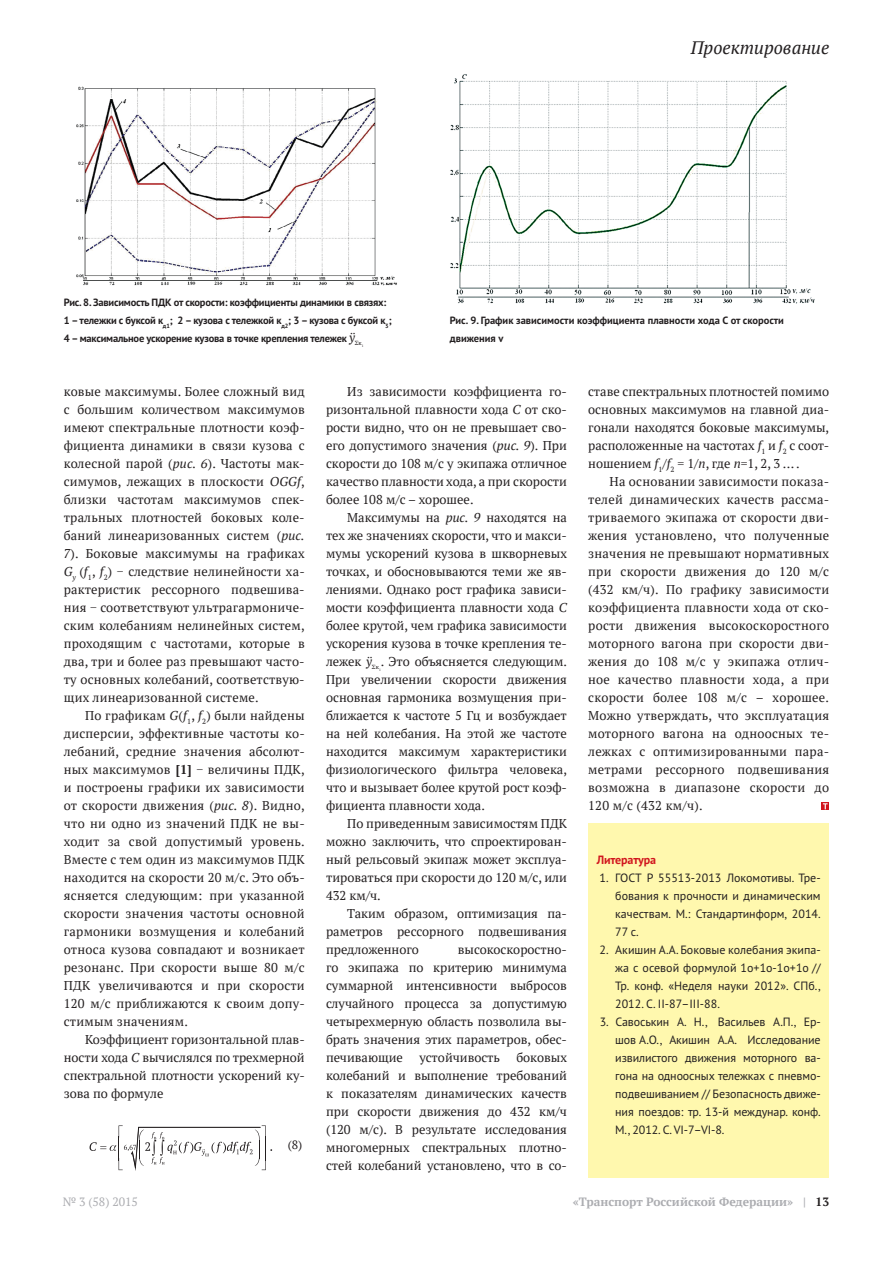
<style>
.page{position:relative;width:893px;height:1263px;background:#fff}
.page>*{position:absolute;margin:0;border:0;box-sizing:border-box;transform-origin:0 0}
.t1{font:italic 18px "PT Serif";color:#231f20}
.t2{font:12.75px/18px "PT Serif";letter-spacing:.01em;color:#231f20;text-align:justify}
.t3{font:12px/18px "PT Sans";color:#231f20;text-align:justify}
.t4{font:700 12px "PT Serif";color:#acadb1}
.t5{font:12px "PT Serif";color:#acadb1}
.t6{font:700 12px "PT Sans";letter-spacing:-.01em;color:#d1161e}
.t7{font:12px "PT Serif";color:#231f20}
.t8{font:700 10.5px/18px "PT Sans";letter-spacing:-.02em;color:#231f20}
.t9{font:700 10.5px/18px "PT Sans";color:#231f20}
.s1{font-family:"PT Serif";font-weight:400;font-style:italic;font-size:12.75px}
.s2{font-style:italic}
.s3{font-weight:700}
.s4{color:#231f20}
</style>
<div class="page">
<div style="left:588px;top:824px;width:241px;height:354px;background:#fff8ae"></div>
<svg style="left:90px;top:1125px;width:182px;height:45px"></svg>
<img style="left:76px;top:86px;width:321px;height:200px">
<img style="left:450px;top:74px;width:365px;height:230px">
<svg style="left:821px;top:802px;width:8px;height:8px"></svg>
<svg style="left:823px;top:803px;width:5px;height:6px"></svg>
<h1 class="t1" style="left:691px;top:36px;width:140px">Проектирование</h1>
<p class="t8" style="left:64px;top:293px;width:329px">Рис. 8. Зависимость ПДК от скорости: коэффициенты динамики в связях:<br>1 – тележки с буксой к<sub>д1</sub>; 2 – кузова с тележкой к<sub>д2</sub>; 3 – кузова с буксой к<sub>3</sub>;<br>4 – максимальное ускорение кузова в точке крепления тележек <span class="s1">ÿ</span> <sub>к</sub></p>
<p class="t9" style="left:450px;top:311px;width:336px">Рис. 9. График зависимости коэффициента плавности хода С от скорости движения v</p>
<p class="t2" style="left:64px;top:382px;width:242px">ковые максимумы. Более сложный вид с большим количеством максимумов имеют спектральные плотности коэф&shy;фициента динамики в связи кузова с колесной парой (<span class="s2">рис. 6</span>). Частоты мак&shy;симумов, лежащих в плоскости <span class="s2">OGGf</span>, близки частотам максимумов спек&shy;тральных плотностей боковых коле&shy;баний линеаризованных систем (<span class="s2">рис.<br>7</span>). Боковые максимумы на графиках <span class="s2">G</span><sub>y</sub> (<span class="s2">f</span><sub>1</sub>, <span class="s2">f</span><sub>2</sub>) − следствие нелинейности ха&shy;рактеристик рессорного подвешива&shy;ния − соответствуют ультрагармониче&shy;ским колебаниям нелинейных систем, проходящим с частотами, которые в два, три и более раз превышают часто&shy;ту основных колебаний, соответствую&shy;щих линеаризованной системе.</p>
<p class="t2" style="left:64px;top:706px;width:242px;text-align:left;text-indent:21px">По графикам <span class="s2">G</span>(<span class="s2">f</span><sub>1</sub>, <span class="s2">f</span><sub>2</sub>) были найдены дисперсии, эффективные частоты ко&shy;лебаний, средние значения абсолют&shy;ных максимумов <span class="s3">[1]</span> − величины ПДК, и построены графики их зависимости от скорости движения (<span class="s2">рис. 8</span>). Видно, что ни одно из значений ПДК не вы&shy;ходит за свой допустимый уровень.<br>Вместе с тем один из максимумов ПДК находится на скорости 20 м/с. Это объ&shy;ясняется следующим: при указанной скорости значения частоты основной гармоники возмущения и колебаний относа кузова совпадают и возникает резонанс. При скорости выше 80 м/с ПДК увеличиваются и при скорости 120 м/с приближаются к своим допу&shy;стимым значениям.</p>
<p class="t2" style="left:64px;top:1030px;width:242px;text-indent:21px">Коэффициент горизонтальной плав&shy;ности хода <span class="s2">С</span> вычислялся по трехмерной спектральной плотности ускорений ку&shy;зова по формуле</p>
<p class="t7" style="left:288px;top:1137px;width:16px">(8)</p>
<p class="t2" style="left:326px;top:382px;width:242px;text-indent:21px">Из зависимости коэффициента го&shy;ризонтальной плавности хода <span class="s2">С</span> от ско&shy;рости видно, что он не превышает сво&shy;его допустимого значения (<span class="s2">рис. 9</span>). При скорости до 108 м/с у экипажа отличное качество плавности хода, а при скорости более 108 м/с – хорошее.</p>
<p class="t2" style="left:326px;top:508px;width:242px;text-align:left;text-indent:21px">Максимумы на <span class="s2">рис. 9</span> находятся на тех же значениях скорости, что и макси&shy;мумы ускорений кузова в шкворневых точках, и обосновываются теми же яв&shy;лениями. Однако рост графика зависи&shy;мости коэффициента плавности хода <span class="s2">С </span>более крутой, чем графика зависимости ускорения кузова в точке крепления те&shy;лежек <span class="s2">ÿ</span> <sub>к</sub> . Это объясняется следующим.<br>При увеличении скорости движения основная гармоника возмущения при&shy;ближается к частоте 5 Гц и возбуждает на ней колебания. На этой же частоте находится максимум характеристики физиологического фильтра человека, что и вызывает более крутой рост коэф&shy;фициента плавности хода.</p>
<p class="t2" style="left:326px;top:814px;width:242px;text-indent:21px">По приведенным зависимостям ПДК можно заключить, что спроектирован&shy;ный рельсовый экипаж может эксплуа&shy;тироваться при скорости до 120 м/с, или 432 км/ч.</p>
<p class="t2" style="left:326px;top:904px;width:242px;text-indent:21px">Таким образом, оптимизация па&shy;раметров рессорного подвешивания предложенного</p>
<p class="t2" style="left:326px;top:940px;width:242px;text-indent:132px">высокоскоростно&shy;го экипажа по критерию минимума суммарной интенсивности выбросов случайного процесса за допустимую четырехмерную область позволила вы&shy;брать значения этих параметров, обес&shy;печивающие</p>
<p class="t2" style="left:326px;top:1048px;width:242px;text-indent:190px">боковых колебаний и выполнение требований к показателям динамических качеств при скорости движения до 432 км/ч (120 м/с). В результате исследования многомерных спектральных плотно&shy;стей колебаний установлено, что в со-</p>
<p class="t2" style="left:420px;top:1048px;width:82px">устойчивость</p>
<p class="t2" style="left:588px;top:382px;width:242px">ставе спектральных плотностей помимо основных максимумов на главной диа&shy;гонали находятся боковые максимумы, расположенные на частотах <span class="s2">f</span><sub>1</sub> и <span class="s2">f</span><sub>2</sub> с соот&shy;ношением <span class="s2">f</span><sub>1</sub>/<span class="s2">f</span><sub>2</sub> = 1/<span class="s2">n</span>, где <span class="s2">n</span>=1, 2, 3 ... .</p>
<p class="t2" style="left:588px;top:472px;width:242px;text-align:left;text-indent:21px">На основании зависимости показа&shy;телей динамических качеств рассма&shy;триваемого экипажа от скорости дви&shy;жения установлено, что полученные значения не превышают нормативных при скорости движения до 120 м/с (432 км/ч). По графику зависимости коэффициента плавности хода от ско&shy;рости движения высокоскоростного моторного вагона при скорости дви&shy;жения до 108 м/с у экипажа отлич&shy;ное качество плавности хода, а при скорости более 108 м/с – хорошее.<br>Можно утверждать, что эксплуатация моторного вагона на одноосных те&shy;лежках с оптимизированными пара&shy;метрами рессорного подвешивания возможна в диапазоне скорости до 120 м/с (432 км/ч).</p>
<p class="t6" style="left:597px;top:852px;width:61px">Литература</p>
<p class="t3" style="left:615px;top:869px;width:207px;text-indent:-16px">1. ГОСТ Р 55513-2013 Локомотивы. Тре&shy;бования к прочности и динамическим качествам. М.: Стандартинформ, 2014.<br>77 с.</p>
<p class="t3" style="left:615px;top:941px;width:207px;text-indent:-16px">2. Акишин А.А. Боковые колебания экипа&shy;жа с осевой формулой 1о+1о-1о+1о // Тр. конф. «Неделя науки 2012». СПб., 2012. С. II-87–III-88.</p>
<p class="t3" style="left:615px;top:1013px;width:207px;text-indent:-15px">3. Савоськин А. Н., Васильев А.П., Ер&shy;шов А.О., Акишин А.А. Исследование извилистого движения моторного ва&shy;гона на одноосных тележках с пневмо&shy;подвешиванием // Безопасность движе&shy;ния поездов: тр. 13-й междунар. конф.<br>М., 2012. С. VI-7–VI-8.</p>
<p class="t5" style="left:63px;top:1194px;width:77px">№ 3 (58) 2015</p>
<p class="t4" style="left:573px;top:1194px;width:258px">«Транспорт Российской Федерации» | <span class="s4">13</span></p>
</div>
